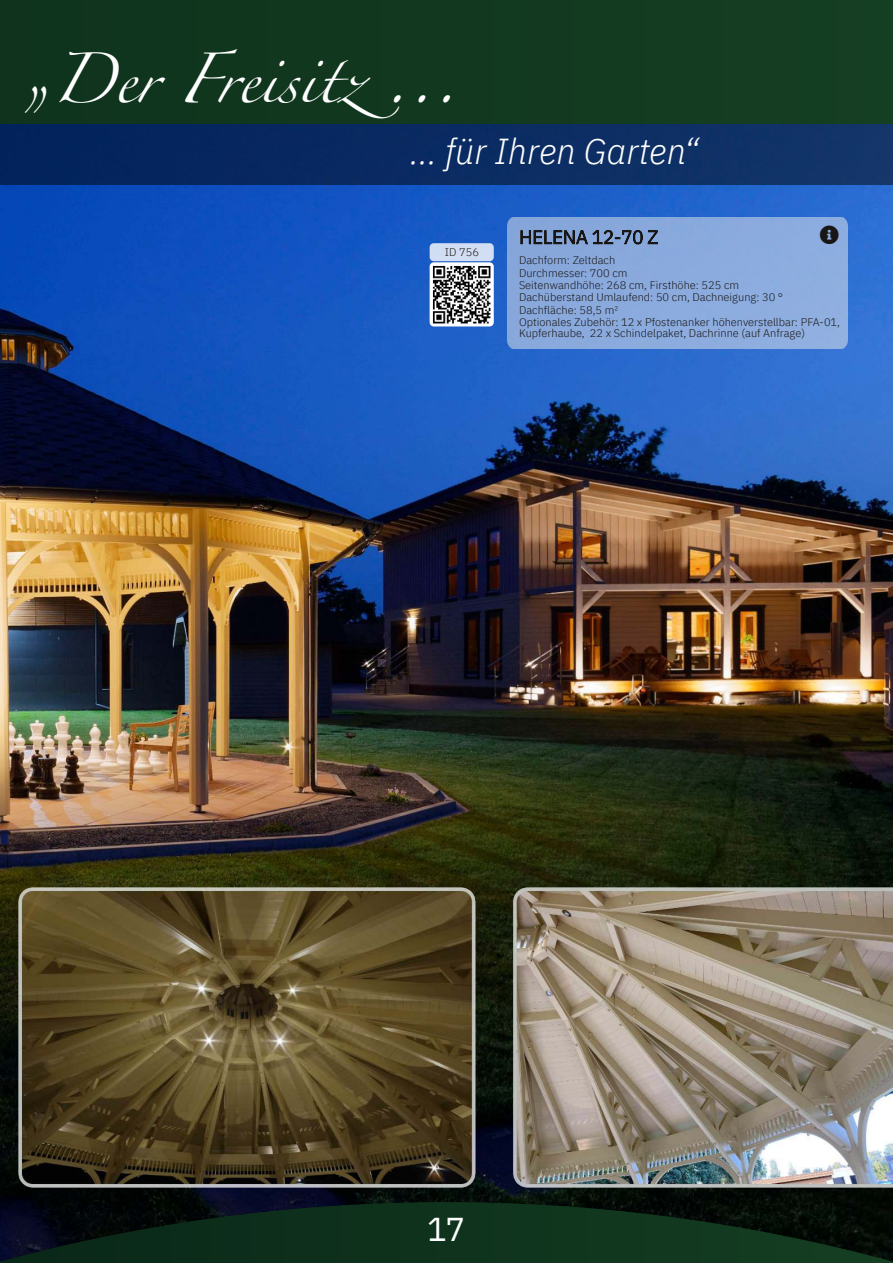
<style>
.page{position:relative;width:893px;height:1263px;background:#fff}
.page>*{position:absolute;margin:0;border:0;box-sizing:border-box;transform-origin:0 0}
.t1{font:45px "font 00000000295 d 01 ca";color:#fff;scale:.96 1}
.t2{font:36px "font 00000000295 d 01 ca";color:#fff;scale:.96 1}
.t3{font:33px "font 00000000295 d 01 c 9";color:#fff}
.t4{font:11.1px/12.5px "font 00000000295 d 01 c 8";color:#181715}
.t5{font:11.1px "font 00000000295 d 01 c 8";color:#1a1715}
</style>
<div class="page">
<img style="left:0;top:185px;width:893px;height:1017px">
<img style="left:19px;top:888px;width:874px;height:299px">
<img style="left:430px;top:262px;width:64px;height:64px">
<svg style="left:430px;top:243px;width:64px;height:18px"></svg>
<div style="left:508px;top:217px;width:339px;height:131px;background:#8baadd"></div>
<svg style="left:520px;top:230px;width:138px;height:14px;background:#586b89"></svg>
<img style="left:0;top:1202px;width:893px;height:61px">
<div style="left:0;top:123px;width:893px;height:62px;background:#0a2b62"></div>
<div style="left:0;top:0;width:893px;height:123px;background:#12391f"></div>
<svg style="left:820px;top:225px;width:18px;height:19px"></svg>
<h1 class="t1" style="left:21px;top:60px;width:457px">„Der Freisitz...</h1>
<h2 class="t2" style="left:410px;top:127px;width:302px">... für Ihren Garten“</h2>
<p class="t5" style="left:445px;top:244px;width:36px">ID 756</p>
<p class="t4" style="left:519px;top:254px;width:323px">Dachform: Zeltdach<br>Durchmesser: 700 cm<br>Seitenwandhöhe: 268 cm, Firsthöhe: 525 cm<br>Dachüberstand Umlaufend: 50 cm, Dachneigung: 30 ° Dachfläche: 58,5 m²<br>Optionales Zubehör: 12 x Pfostenanker höhenverstellbar: PFA-01,</p>
<p class="t4" style="left:519px;top:327px;width:288px">Kupferhaube, 22 x Schindelpaket, Dachrinne (auf Anfrage)</p>
<h3 class="t3" style="left:427px;top:1207px;width:39px">17</h3>
</div>
